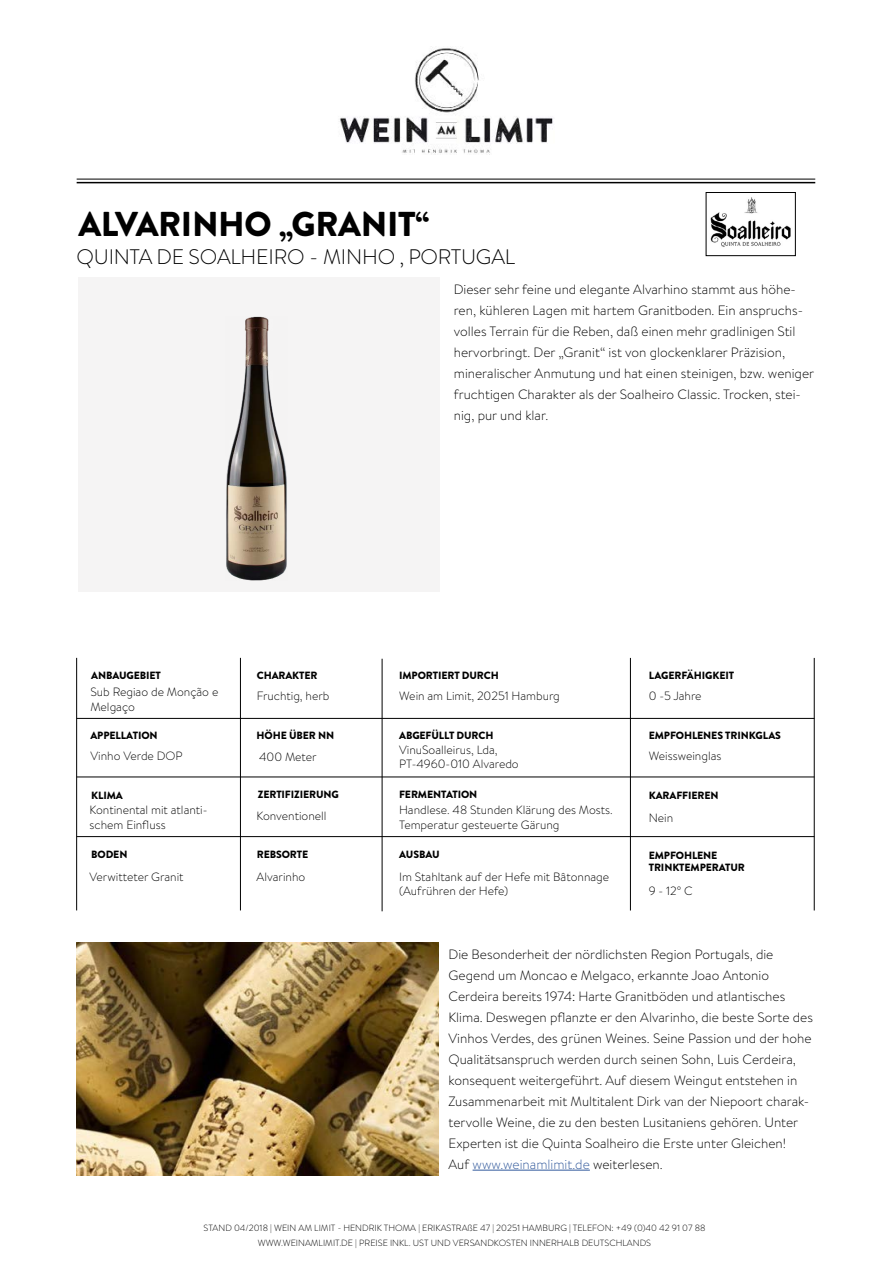
<style>
.page{position:relative;width:893px;height:1263px;background:#fff}
.page>*{position:absolute;margin:0;border:0;box-sizing:border-box;transform-origin:0 0}
.t1{font:900 34.5px "Brandon Grotesque";letter-spacing:-.01em;color:#000}
.t2{font:300 21px "Brandon Grotesque";letter-spacing:-.01em;color:#000}
.t3{font:300 13.5px/21px "Brandon Text";color:#000}
.t4{font:300 12px/14.4px "Brandon Text";color:#000}
.t5{font:900 10.5px/12.6px "Brandon Grotesque";letter-spacing:-.01em;color:#000}
.t6{font:300 9px/15px "Brandon Text";color:#000;text-align:center}
.s1{color:#30589b}
</style>
<div class="page">
<div style="left:78px;top:277px;width:362px;height:314px;background:#f5f4f4"></div>
<img style="left:160px;top:316px;width:194px;height:276px">
<hr style="left:473px;top:1170px;width:117px;height:1px;background:#30589b">
<img style="left:76px;top:943px;width:363px;height:232px">
<hr style="left:77px;top:182px;width:738px;height:1px;background:#000">
<img style="left:340px;top:48px;width:213px;height:106px">
<hr style="left:77px;top:179px;width:738px;height:1px;background:#000">
<img style="left:710px;top:197px;width:81px;height:50px">
<div style="left:706px;top:192px;width:89px;height:64px;border:1px solid #000"></div>
<hr style="left:240px;top:658px;width:1px;height:252px;background:#000">
<hr style="left:76px;top:658px;width:1px;height:252px;background:#000">
<hr style="left:382px;top:659px;width:1px;height:252px;background:#000">
<hr style="left:77px;top:718px;width:737px;height:1px;background:#000">
<hr style="left:77px;top:777px;width:737px;height:1px;background:#000">
<hr style="left:77px;top:836px;width:737px;height:1px;background:#000">
<hr style="left:630px;top:658px;width:1px;height:252px;background:#000">
<hr style="left:814px;top:658px;width:1px;height:252px;background:#000">
<h1 class="t1" style="left:78px;top:200px;width:352px">ALVARINHO „GRANIT“</h1>
<h2 class="t2" style="left:76px;top:243px;width:440px">QUINTA DE SOALHEIRO - MINHO , PORTUGAL</h2>
<p class="t3" style="left:454px;top:278px;width:362px">Dieser sehr feine und elegante Alvarhino stammt aus höhe&shy;ren, kühleren Lagen mit hartem Granitboden. Ein anspruchs&shy;volles Terrain für die Reben, daß einen mehr gradlinigen Stil hervorbringt. Der „Granit“ ist von glockenklarer Präzision, mineralischer Anmutung und hat einen steinigen, bzw. weniger fruchtigen Charakter als der Soalheiro Classic. Trocken, stei&shy;nig, pur und klar.</p>
<p class="t5" style="left:91px;top:669px;width:71px">ANBAUGEBIET</p>
<p class="t5" style="left:257px;top:669px;width:62px">CHARAKTER</p>
<p class="t5" style="left:399px;top:669px;width:101px">IMPORTIERT DURCH</p>
<p class="t5" style="left:649px;top:669px;width:87px">LAGERFÄHIGKEIT</p>
<p class="t4" style="left:90px;top:684px;width:129px">Sub Regiao de Monção e<br>Melgaço</p>
<p class="t4" style="left:257px;top:689px;width:74px">Fruchtig, herb</p>
<p class="t4" style="left:399px;top:689px;width:162px">Wein am Limit, 20251 Hamburg</p>
<p class="t4" style="left:649px;top:688px;width:54px">0 -5 Jahre</p>
<p class="t5" style="left:90px;top:729px;width:69px">APPELLATION</p>
<p class="t5" style="left:257px;top:729px;width:79px">HÖHE ÜBER NN</p>
<p class="t5" style="left:399px;top:730px;width:96px">ABGEFÜLLT DURCH</p>
<p class="t5" style="left:649px;top:730px;width:134px">EMPFOHLENES TRINKGLAS</p>
<p class="t4" style="left:399px;top:742px;width:121px">VinuSoalleirus, Lda,<br>PT-4960-010 Alvaredo</p>
<p class="t4" style="left:90px;top:748px;width:94px">Vinho Verde DOP</p>
<p class="t4" style="left:649px;top:748px;width:74px">Weissweinglas</p>
<p class="t4" style="left:259px;top:749px;width:59px">400 Meter</p>
<p class="t5" style="left:91px;top:789px;width:33px">KLIMA</p>
<p class="t4" style="left:90px;top:802px;width:119px">Kontinental mit atlanti&shy;schem Einfluss</p>
<p class="t5" style="left:258px;top:788px;width:83px">ZERTIFIZIERUNG</p>
<p class="t4" style="left:257px;top:808px;width:71px">Konventionell</p>
<p class="t5" style="left:399px;top:788px;width:80px">FERMENTATION</p>
<p class="t4" style="left:399px;top:802px;width:215px">Handlese. 48 Stunden Klärung des Mosts.<br>Temperatur gesteuerte Gärung</p>
<p class="t5" style="left:649px;top:789px;width:71px">KARAFFIEREN</p>
<p class="t4" style="left:649px;top:811px;width:26px">Nein</p>
<p class="t5" style="left:91px;top:848px;width:38px">BODEN</p>
<p class="t5" style="left:257px;top:848px;width:53px">REBSORTE</p>
<p class="t4" style="left:90px;top:869px;width:95px">Verwitteter Granit</p>
<p class="t4" style="left:257px;top:869px;width:50px">Alvarinho</p>
<p class="t5" style="left:399px;top:848px;width:42px">AUSBAU</p>
<p class="t4" style="left:399px;top:869px;width:212px">Im Stahltank auf der Hefe mit Bâtonnage (Aufrühren der Hefe)</p>
<p class="t5" style="left:649px;top:849px;width:98px">EMPFOHLENE<br>TRINKTEMPERATUR</p>
<p class="t4" style="left:649px;top:883px;width:46px">9 - 12° C</p>
<p class="t3" style="left:449px;top:943px;width:366px">Die Besonderheit der nördlichsten Region Portugals, die Gegend um Moncao e Melgaco, erkannte Joao Antonio Cerdeira bereits 1974: Harte Granitböden und atlantisches Klima. Deswegen pflanzte er den Alvarinho, die beste Sorte des Vinhos Verdes, des grünen Weines. Seine Passion und der hohe Qualitätsanspruch werden durch seinen Sohn, Luis Cerdeira, konsequent weitergeführt. Auf diesem Weingut entstehen in Zusammenarbeit mit Multitalent Dirk van der Niepoort charak&shy;tervolle Weine, die zu den besten Lusitaniens gehören. Unter Experten ist die Quinta Soalheiro die Erste unter Gleichen!<br>Auf <span class="s1">www.weinamlimit.de</span> weiterlesen.</p>
<p class="t6" style="left:203px;top:1220px;width:503px">STAND 04/2018 | WEIN AM LIMIT - HENDRIK THOMA | ERIKASTRAßE 47 | 20251 HAMBURG | TELEFON: +49 (0)40 42 91 07 88<br>WWW.WEINAMLIMIT.DE | PREISE INKL. UST UND VERSANDKOSTEN INNERHALB DEUTSCHLANDS</p>
</div>
